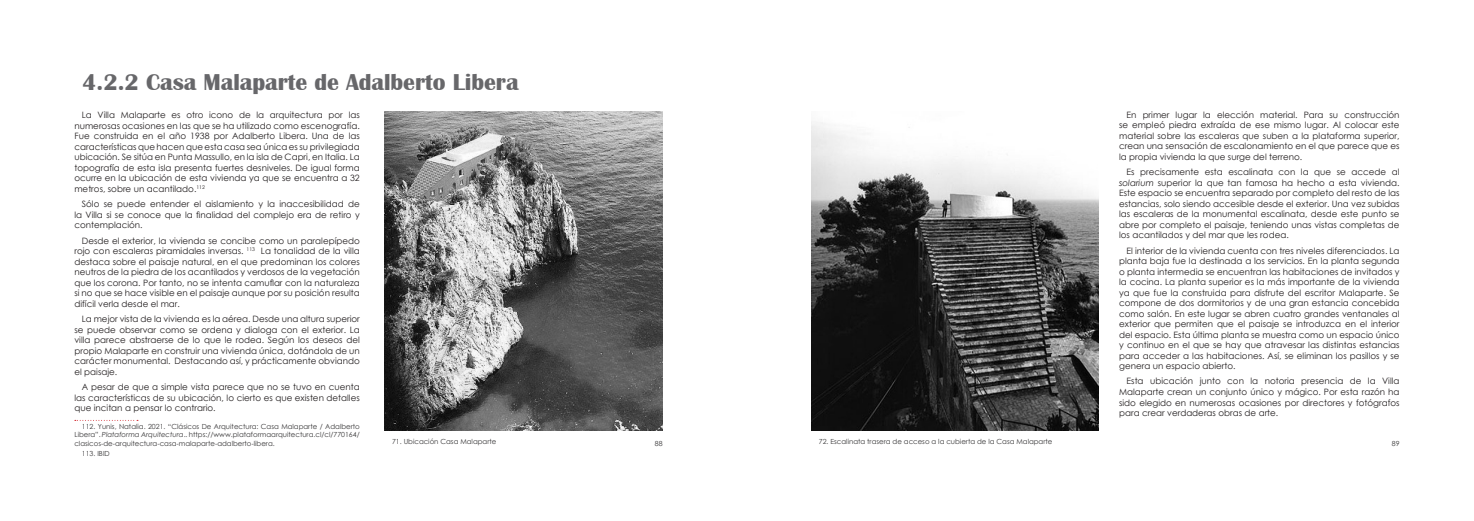
<style>
.page{position:relative;width:1474px;height:521px;background:#fff}
.page>*{position:absolute;margin:0;border:0;box-sizing:border-box;transform-origin:0 0}
.t1{font:700 23.62px "Britannic";color:#67676a}
.t2{font:8.75px/10.5px "Century Gothic";color:#231f20;text-align:justify}
.t3{font:7px/8.4px "Century Gothic";color:#363536;text-align:justify}
.s1{font-style:italic}
</style>
<div class="page">
<svg style="left:75px;top:420px;width:63px;height:1px"></svg>
<img style="left:384px;top:112px;width:278px;height:319px">
<img style="left:811px;top:121px;width:287px;height:310px">
<h1 class="t1" style="left:82px;top:69px;width:438px">4.2.2 Casa Malaparte de Adalberto Libera</h1>
<p class="t2" style="left:74px;top:110px;width:287px;text-indent:7px">La Villa Malaparte es otro icono de la arquitectura por las numerosas ocasiones en las que se ha utilizado como escenografía.<br>Fue construida en el año 1938 por Adalberto Libera. Una de las características que hacen que esta casa sea única es su privilegiada ubicación. Se sitúa en Punta Massullo, en la isla de Capri, en Italia. La topografía de esta isla presenta fuertes desniveles. De igual forma ocurre en la ubicación de esta vivienda ya que se encuentra a 32 metros, sobre un acantilado.<sup>112</sup></p>
<p class="t2" style="left:74px;top:199px;width:287px;text-indent:7px">Sólo se puede entender el aislamiento y la inaccesibilidad de la Villa si se conoce que la finalidad del complejo era de retiro y contemplación.</p>
<p class="t2" style="left:74px;top:235px;width:287px;text-indent:7px">Desde el exterior, la vivienda se concibe como un paralepípedo rojo con escaleras piramidales inversas. <sup>113</sup> La tonalidad de la villa destaca sobre el paisaje natural, en el que predominan los colores neutros de la piedra de los acantilados y verdosos de la vegetación que los corona. Por tanto, no se intenta camuflar con la naturaleza si no que se hace visible en el paisaje aunque por su posición resulta difícil verla desde el mar.</p>
<p class="t2" style="left:74px;top:314px;width:287px;text-indent:7px">La mejor vista de la vivienda es la aérea. Desde una altura superior se puede observar como se ordena y dialoga con el exterior. La villa parece abstraerse de lo que le rodea. Según los deseos del propio Malaparte en construir una vivienda única, dotándola de un carácter monumental. Destacando así, y prácticamente obviando el paisaje.</p>
<p class="t2" style="left:74px;top:381px;width:287px;text-indent:7px">A pesar de que a simple vista parece que no se tuvo en cuenta las características de su ubicación, lo cierto es que existen detalles que incitan a pensar lo contrario.</p>
<p class="t3" style="left:74px;top:422px;width:287px;text-indent:7px">112. Yunis, Natalia. 2021. “Clásicos De Arquitectura: Casa Malaparte / Adalberto Libera”. <span class="s1">Plataforma Arquitectura</span>.. https://www.plataformaarquitectura.cl/cl/770164/ clasicos-de-arquitectura-casa-malaparte-adalberto-libera.</p>
<p class="t3" style="left:82px;top:450px;width:29px">113. IBID</p>
<p class="t2" style="left:1119px;top:109px;width:282px;text-indent:7px">En primer lugar la elección material. Para su construcción se empleó piedra extraída de ese mismo lugar. Al colocar este material sobre las escaleras que suben a la plataforma superior, crean una sensación de escalonamiento en el que parece que es la propia vivienda la que surge del terreno.</p>
<p class="t2" style="left:1119px;top:166px;width:282px;text-indent:7px">Es precisamente esta escalinata con la que se accede al <span class="s1">solarium</span> superior la que tan famosa ha hecho a esta vivienda.<br>Este espacio se encuentra separado por completo del resto de las estancias, solo siendo accesible desde el exterior. Una vez subidas las escaleras de la monumental escalinata, desde este punto se abre por completo el paisaje, teniendo unas vistas completas de los acantilados y del mar que les rodea.</p>
<p class="t2" style="left:1119px;top:245px;width:282px;text-indent:7px">El interior de la vivienda cuenta con tres niveles diferenciados. La planta baja fue la destinada a los servicios. En la planta segunda o planta intermedia se encuentran las habitaciones de invitados y la cocina. La planta superior es la más importante de la vivienda ya que fue la construida para disfrute del escritor Malaparte. Se compone de dos dormitorios y de una gran estancia concebida como salón. En este lugar se abren cuatro grandes ventanales al exterior que permiten que el paisaje se introduzca en el interior del espacio. Esta última planta se muestra como un espacio único y continuo en el que se hay que atravesar las distintas estancias para acceder a las habitaciones. Así, se eliminan los pasillos y se genera un espacio abierto.</p>
<p class="t2" style="left:1119px;top:376px;width:282px;text-indent:7px">Esta ubicación junto con la notoria presencia de la Villa Malaparte crean un conjunto único y mágico. Por esta razón ha sido elegido en numerosas ocasiones por directores y fotógrafos para crear verdaderas obras de arte.</p>
<p class="t3" style="left:392px;top:437px;width:106px">71. Ubicación Casa Malaparte</p>
<p class="t3" style="left:819px;top:437px;width:235px">72. Escalinata trasera de acceso a la cubierta de la Casa Malaparte</p>
<p class="t3" style="left:654px;top:439px;width:9px">88</p>
<p class="t3" style="left:1391px;top:439px;width:9px">89</p>
</div>
